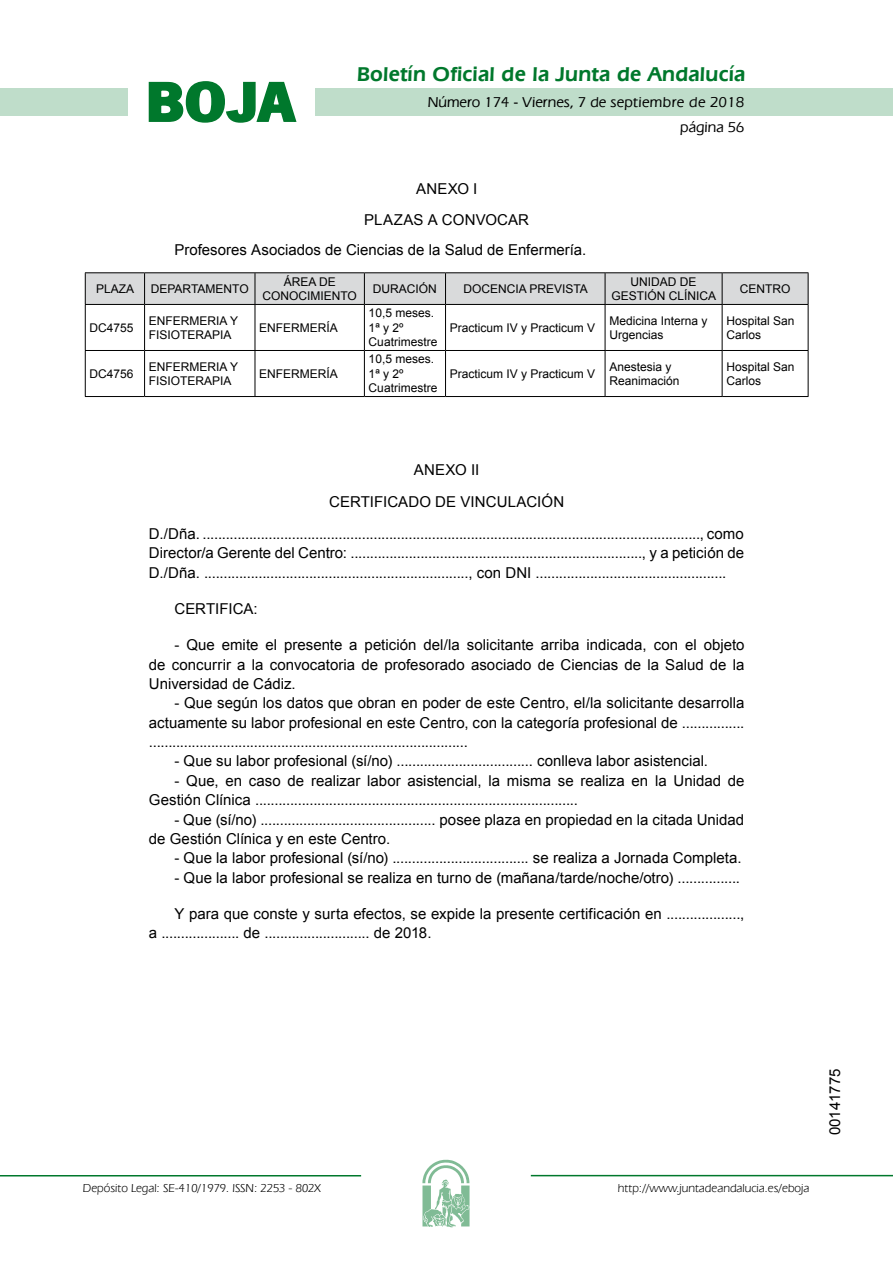
<style>
.page{position:relative;width:893px;height:1263px;background:#fff}
.page>*{position:absolute;margin:0;border:0;box-sizing:border-box;transform-origin:0 0}
.t1{font:700 57.75px "News Got T";color:#00782c;scale:1.14 1}
.t2{font:600 21px "Eras IT Cby BT";letter-spacing:.01em;color:#00782c}
.t3{font:15px/19.4px "Arial";color:#000}
.t4{font:500 15px/24.5px "Eras IT Cby BT";color:#000;text-align:right}
.t5{font:12px/14.4px "Arial";color:#000}
.t6{font:12px "Eras IT Cby BT";color:#000}
</style>
<div class="page">
<div style="left:315px;top:88px;width:577px;height:28px;background:#bfddca"></div>
<div style="left:0;top:88px;width:128px;height:28px;background:#bfddca"></div>
<hr style="left:0;top:1175px;width:361px;height:2px;background:#00782c">
<svg style="left:422px;top:1159px;width:47px;height:68px"></svg>
<hr style="left:531px;top:1175px;width:361px;height:1px;background:#00782c">
<svg style="left:148px;top:81px;width:149px;height:42px"></svg>
<svg style="left:86px;top:273px;width:721px;height:31px;background:#d5d6d7"></svg>
<hr style="left:85px;top:272px;width:59px;height:1px;background:#000">
<hr style="left:85px;top:273px;width:1px;height:31px;background:#000">
<hr style="left:144px;top:272px;width:111px;height:1px;background:#000">
<hr style="left:144px;top:273px;width:1px;height:31px;background:#000">
<hr style="left:255px;top:272px;width:109px;height:1px;background:#000">
<hr style="left:254px;top:273px;width:1px;height:31px;background:#000">
<hr style="left:364px;top:272px;width:81px;height:1px;background:#000">
<hr style="left:364px;top:273px;width:1px;height:31px;background:#000">
<hr style="left:445px;top:272px;width:160px;height:1px;background:#000">
<hr style="left:445px;top:273px;width:1px;height:31px;background:#000">
<hr style="left:605px;top:272px;width:117px;height:1px;background:#000">
<hr style="left:604px;top:273px;width:1px;height:31px;background:#000">
<hr style="left:722px;top:272px;width:86px;height:1px;background:#000">
<hr style="left:721px;top:273px;width:1px;height:31px;background:#000">
<hr style="left:807px;top:273px;width:1px;height:31px;background:#000">
<hr style="left:85px;top:304px;width:59px;height:1px;background:#000">
<hr style="left:85px;top:305px;width:1px;height:45px;background:#000">
<hr style="left:144px;top:304px;width:111px;height:1px;background:#000">
<hr style="left:144px;top:305px;width:1px;height:45px;background:#000">
<hr style="left:255px;top:304px;width:109px;height:1px;background:#000">
<hr style="left:254px;top:305px;width:1px;height:45px;background:#000">
<hr style="left:364px;top:304px;width:81px;height:1px;background:#000">
<hr style="left:364px;top:305px;width:1px;height:45px;background:#000">
<hr style="left:445px;top:304px;width:160px;height:1px;background:#000">
<hr style="left:445px;top:305px;width:1px;height:45px;background:#000">
<hr style="left:605px;top:304px;width:117px;height:1px;background:#000">
<hr style="left:604px;top:305px;width:1px;height:45px;background:#000">
<hr style="left:722px;top:304px;width:86px;height:1px;background:#000">
<hr style="left:721px;top:305px;width:1px;height:45px;background:#000">
<hr style="left:807px;top:305px;width:1px;height:45px;background:#000">
<hr style="left:85px;top:350px;width:59px;height:1px;background:#000">
<hr style="left:85px;top:351px;width:1px;height:45px;background:#000">
<hr style="left:144px;top:350px;width:111px;height:1px;background:#000">
<hr style="left:144px;top:351px;width:1px;height:45px;background:#000">
<hr style="left:255px;top:350px;width:109px;height:1px;background:#000">
<hr style="left:254px;top:351px;width:1px;height:45px;background:#000">
<hr style="left:364px;top:350px;width:81px;height:1px;background:#000">
<hr style="left:364px;top:351px;width:1px;height:45px;background:#000">
<hr style="left:445px;top:350px;width:160px;height:1px;background:#000">
<hr style="left:445px;top:351px;width:1px;height:45px;background:#000">
<hr style="left:605px;top:350px;width:117px;height:1px;background:#000">
<hr style="left:604px;top:351px;width:1px;height:45px;background:#000">
<hr style="left:722px;top:350px;width:86px;height:1px;background:#000">
<hr style="left:721px;top:351px;width:1px;height:45px;background:#000">
<hr style="left:807px;top:351px;width:1px;height:45px;background:#000">
<hr style="left:85px;top:396px;width:59px;height:1px;background:#000">
<hr style="left:144px;top:396px;width:111px;height:1px;background:#000">
<hr style="left:255px;top:396px;width:109px;height:1px;background:#000">
<hr style="left:364px;top:396px;width:81px;height:1px;background:#000">
<hr style="left:445px;top:396px;width:160px;height:1px;background:#000">
<hr style="left:605px;top:396px;width:117px;height:1px;background:#000">
<hr style="left:722px;top:396px;width:86px;height:1px;background:#000">
<h1 class="t1" style="left:145px;top:68px;width:133px">BOJA</h1>
<h2 class="t2" style="left:357px;top:62px;width:390px">Boletín Oficial de la Junta de Andalucía</h2>
<p class="t4" style="left:428px;top:90px;width:318px">Número 174 - Viernes, 7 de septiembre de 2018 página 56</p>
<p class="t3" style="left:416px;top:179px;width:63px">ANEXO I</p>
<p class="t3" style="left:364px;top:210px;width:166px">PLAZAS A CONVOCAR</p>
<p class="t3" style="left:174px;top:241px;width:413px">Profesores Asociados de Ciencias de la Salud de Enfermería.</p>
<p class="t5" style="left:96px;top:282px;width:40px">PLAZA</p>
<p class="t5" style="left:151px;top:282px;width:99px">DEPARTAMENTO</p>
<p class="t5" style="left:262px;top:275px;width:96px;text-align:center">ÁREA DE<br>CONOCIMIENTO</p>
<p class="t5" style="left:373px;top:282px;width:65px">DURACIÓN</p>
<p class="t5" style="left:463px;top:282px;width:126px">DOCENCIA PREVISTA</p>
<p class="t5" style="left:611px;top:275px;width:106px;text-align:center">UNIDAD DE<br>GESTIÓN CLÍNICA</p>
<p class="t5" style="left:739px;top:282px;width:52px">CENTRO</p>
<p class="t5" style="left:89px;top:321px;width:46px">DC4755</p>
<p class="t5" style="left:149px;top:313px;width:91px">ENFERMERIA Y<br>FISIOTERAPIA</p>
<p class="t5" style="left:259px;top:321px;width:80px">ENFERMERÍA</p>
<p class="t5" style="left:368px;top:306px;width:70px">10,5 meses.<br>1ª y 2º<br>Cuatrimestre</p>
<p class="t5" style="left:450px;top:321px;width:147px">Practicum IV y Practicum V</p>
<p class="t5" style="left:609px;top:313px;width:100px">Medicina Interna y<br>Urgencias</p>
<p class="t5" style="left:726px;top:313px;width:70px">Hospital San<br>Carlos</p>
<p class="t5" style="left:89px;top:367px;width:46px">DC4756</p>
<p class="t5" style="left:149px;top:359px;width:91px">ENFERMERIA Y<br>FISIOTERAPIA</p>
<p class="t5" style="left:259px;top:367px;width:80px">ENFERMERÍA</p>
<p class="t5" style="left:368px;top:352px;width:70px">10,5 meses.<br>1ª y 2º<br>Cuatrimestre</p>
<p class="t5" style="left:450px;top:367px;width:147px">Practicum IV y Practicum V</p>
<p class="t5" style="left:609px;top:359px;width:72px">Anestesia y<br>Reanimación</p>
<p class="t5" style="left:726px;top:359px;width:70px">Hospital San<br>Carlos</p>
<p class="t3" style="left:149px;top:453px;width:596px;line-height:32.1px;text-align:center">ANEXO II<br>CERTIFICADO DE VINCULACIÓN<br>D./Dña. ................................................................................................................................, como</p>
<p class="t3" style="left:149px;top:543px;width:596px">Director/a Gerente del Centro: ..........................................................................., y a petición de<br>D./Dña. ...................................................................., con DNI .................................................</p>
<p class="t3" style="left:174px;top:599px;width:85px">CERTIFICA:</p>
<p class="t3" style="left:149px;top:635px;width:597px;text-align:justify;text-indent:26px">- Que emite el presente a petición del/la solicitante arriba indicada, con el objeto de concurrir a la convocatoria de profesorado asociado de Ciencias de la Salud de la Universidad de Cádiz.</p>
<p class="t3" style="left:149px;top:694px;width:597px;text-align:justify;text-indent:26px">- Que según los datos que obran en poder de este Centro, el/la solicitante desarrolla actuamente su labor profesional en este Centro, con la categoría profesional de ................ ..................................................................................</p>
<p class="t3" style="left:174px;top:752px;width:535px">- Que su labor profesional (sí/no) ................................... conlleva labor asistencial.</p>
<p class="t3" style="left:149px;top:771px;width:597px;text-indent:26px">- Que, en caso de realizar labor asistencial, la misma se realiza en la Unidad de<br>Gestión Clínica ...................................................................................</p>
<p class="t3" style="left:149px;top:810px;width:597px;text-indent:26px">- Que (sí/no) ............................................. posee plaza en propiedad en la citada Unidad de Gestión Clínica y en este Centro.</p>
<p class="t3" style="left:174px;top:849px;width:568px">- Que la labor profesional (sí/no) ................................... se realiza a Jornada Completa.</p>
<p class="t3" style="left:174px;top:868px;width:567px">- Que la labor profesional se realiza en turno de (mañana/tarde/noche/otro) ................</p>
<p class="t3" style="left:149px;top:904px;width:597px;text-indent:26px">Y para que conste y surta efectos, se expide la presente certificación en ..................., a .................... de ........................... de 2018.</p>
<p class="t6" style="left:83px;top:1181px;width:239px">Depósito Legal: SE-410/1979. ISSN: 2253 - 802X</p>
<p class="t6" style="left:618px;top:1181px;width:193px">http://www.juntadeandalucia.es/eboja</p>
<p class="t3" style="left:825px;top:1135px;width:68px;rotate:-90deg">00141775</p>
</div>
